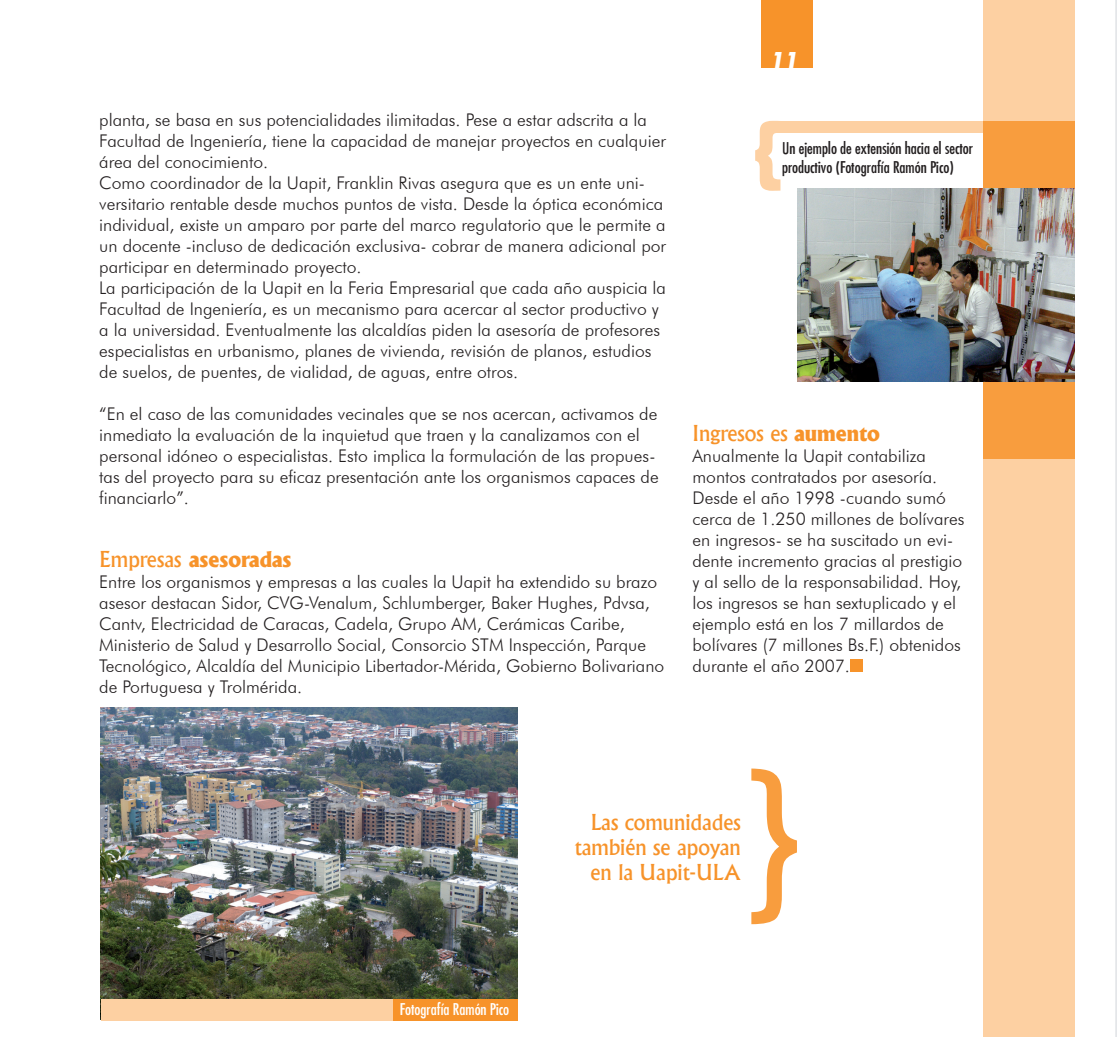
<style>
.page{position:relative;width:1117px;height:1037px;background:#fff}
.page>*{position:absolute;margin:0;border:0;box-sizing:border-box;transform-origin:0 0}
.normal1{font:italic 700 22.75px "Futura BT";color:#fff}
.cuerpo_de_texto{font:500 21px/25.2px "Albertus";color:#f7932a;text-align:right}
.cuerpo_de_texto-2{font:800 21px "Albertus";color:#f7932a}
.normal1-2{font:300 17.5px/21px "Futura BT";color:#231f20}
.cuerpo_de_texto-3{font:300 17.5px/21px "Futura BT";color:#231f20}
.normal1-3{font:condensed 15.75px/19.2px "Futura";color:#231f20}
.normal1-4{font:condensed 15.75px "Futura";color:#fff}
.s1{font-weight:500}
.s2{font-weight:800}
</style>
<div class="page">
<div style="left:982px;top:0;width:92px;height:1037px;background:#fdd0a2"></div>
<div style="left:982px;top:121px;width:92px;height:338px;background:#f89d3e"></div>
<div style="left:849px;top:659px;width:13px;height:13px;background:#f7932a"></div>
<img style="left:797px;top:189px;width:277px;height:193px">
<div style="left:773px;top:121px;width:209px;height:12px;background:#fdd0a2"></div>
<svg style="left:755px;top:121px;width:25px;height:70px"></svg>
<div style="left:760px;top:0;width:52px;height:67px;background:#f7932a"></div>
<img style="left:101px;top:707px;width:416px;height:291px">
<svg style="left:751px;top:768px;width:45px;height:156px"></svg>
<hr style="left:1114px;top:0;width:2px;height:1037px;background:#e4e6e9">
<div style="left:392px;top:998px;width:125px;height:22px;background:#f7932a"></div>
<div style="left:101px;top:998px;width:291px;height:22px;background:#fdd0a2"></div>
<p class="cuerpo_de_texto-3" style="left:99px;top:109px;width:568px">planta, se basa en sus potencialidades ilimitadas. Pese a estar adscrita a la<br>Facultad de Ingeniería, tiene la capacidad de manejar proyectos en cualquier área del conocimiento.</p>
<p class="normal1-2" style="left:99px;top:172px;width:568px">Como coordinador de la Uapit, Franklin Rivas asegura que es un ente uni&shy;versitario rentable desde muchos puntos de vista. Desde la óptica económica individual, existe un amparo por parte del marco regulatorio que le permite a un docente -incluso de dedicación exclusiva- cobrar de manera adicional por participar en determinado proyecto.</p>
<p class="normal1-2" style="left:99px;top:277px;width:568px">La participación de la Uapit en la Feria Empresarial que cada año auspicia la Facultad de Ingeniería, es un mecanismo para acercar al sector productivo y a la universidad. Eventualmente las alcaldías piden la asesoría de profesores especialistas en urbanismo, planes de vivienda, revisión de planos, estudios de suelos, de puentes, de vialidad, de aguas, entre otros.</p>
<p class="normal1-2" style="left:99px;top:403px;width:561px">“En el caso de las comunidades vecinales que se nos acercan, activamos de inmediato la evaluación de la inquietud que traen y la canalizamos con el personal idóneo o especialistas. Esto implica la formulación de las propues&shy;tas del proyecto para su eficaz presentación ante los organismos capaces de financiarlo”.</p>
<p class="cuerpo_de_texto-2" style="left:99px;top:546px;width:194px"><span class="s1">Empresas</span> asesoradas</p>
<p class="cuerpo_de_texto-3" style="left:99px;top:571px;width:566px">Entre los organismos y empresas a las cuales la Uapit ha extendido su brazo asesor destacan Sidor, CVG-Venalum, Schlumberger, Baker Hughes, Pdvsa, Cantv, Electricidad de Caracas, Cadela, Grupo AM, Cerámicas Caribe, Ministerio de Salud y Desarrollo Social, Consorcio STM Inspección, Parque Tecnológico, Alcaldía del Municipio Libertador-Mérida, Gobierno Bolivariano de Portuguesa y Trolmérida.</p>
<p class="normal1" style="left:771px;top:46px;width:29px">11</p>
<p class="normal1-3" style="left:781px;top:138px;width:192px">Un ejemplo de extensión hacia el sector productivo (Fotografía Ramón Pico)</p>
<p class="cuerpo_de_texto" style="left:692px;top:421px;width:189px">Ingresos es <span class="s2">aumento</span></p>
<p class="normal1-2" style="left:692px;top:445px;width:273px">Anualmente la Uapit contabiliza montos contratados por asesoría.<br>Desde el año 1998 -cuando sumó cerca de 1.250 millones de bolívares en ingresos- se ha suscitado un evi&shy;dente incremento gracias al prestigio y al sello de la responsabilidad. Hoy, los ingresos se han sextuplicado y el ejemplo está en los 7 millardos de bolívares (7 millones Bs.F.) obtenidos durante el año 2007.</p>
<p class="normal1-4" style="left:400px;top:999px;width:111px">Fotografía Ramón Pico</p>
<p class="cuerpo_de_texto" style="left:575px;top:809px;width:167px">Las comunidades también se apoyan en la Uapit-ULA</p>
</div>
